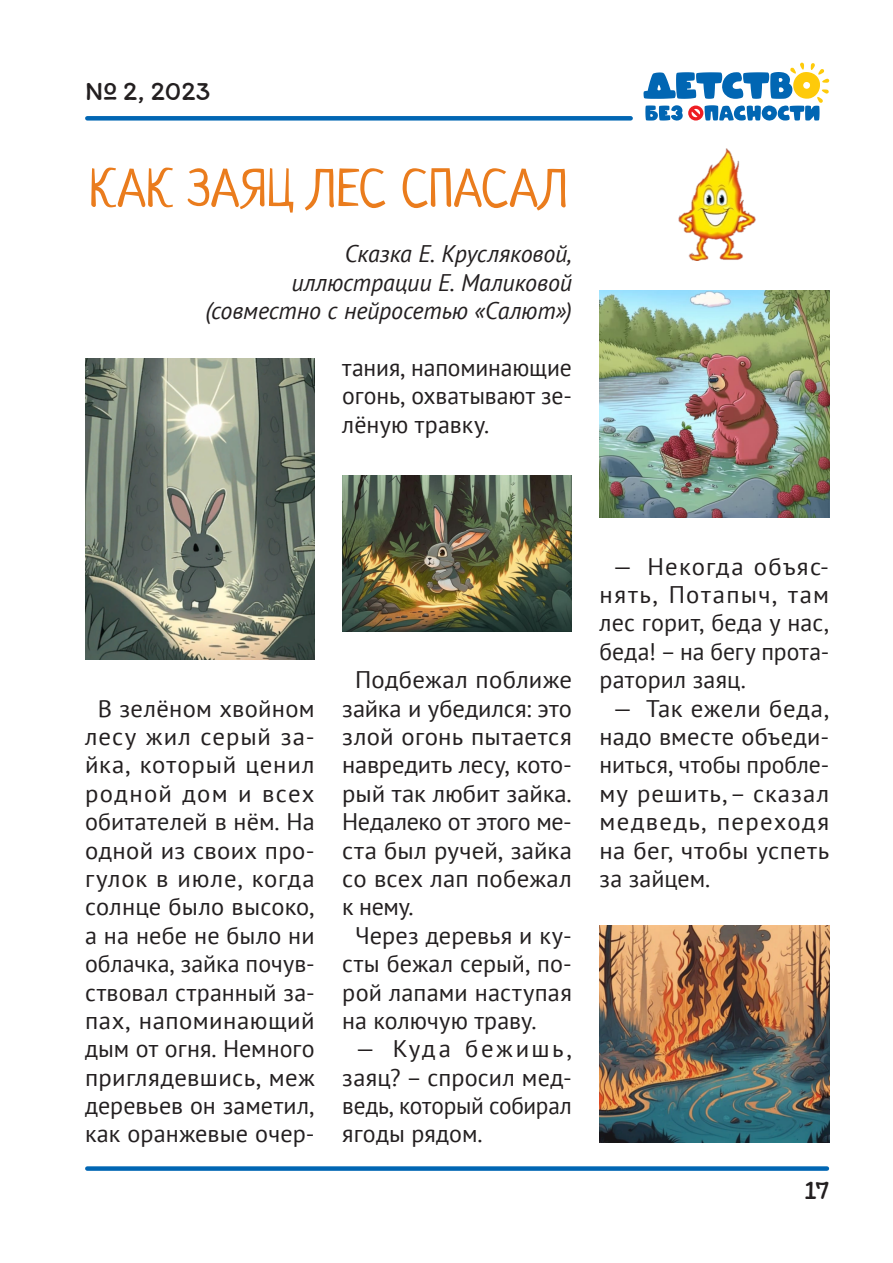
<style>
.page{position:relative;width:893px;height:1263px;background:#fff}
.page>*{position:absolute;margin:0;border:0;box-sizing:border-box;transform-origin:0 0}
.заголовок{font:52.5px "Neucha";letter-spacing:.01em;color:#ea7c1d}
.t1{font:27px "Itim Cyrillic";letter-spacing:-.005em;color:#231f20}
.основа_текст{font:24px/28.3px "PT Sans";letter-spacing:.01em;color:#231f20;text-align:justify}
.основа_текст-2{font:italic 24px/28.3px "PT Sans";letter-spacing:-.01em;color:#231f20;text-align:right}
</style>
<div class="page">
<svg style="left:643px;top:62px;width:186px;height:59px"></svg>
<div style="left:87px;top:1166px;width:740px;height:5px;background:#0166b3"></div>
<div style="left:87px;top:116px;width:544px;height:5px;background:#0166b3"></div>
<img style="left:678px;top:149px;width:78px;height:112px">
<img style="left:85px;top:358px;width:230px;height:302px">
<img style="left:600px;top:925px;width:229px;height:217px">
<img style="left:342px;top:475px;width:230px;height:156px">
<img style="left:600px;top:291px;width:229px;height:227px">
<p class="t1" style="left:85px;top:74px;width:127px">№ 2, 2023</p>
<p class="заголовок" style="left:89px;top:155px;width:480px">КАК ЗАЯЦ ЛЕС СПАСАЛ</p>
<p class="основа_текст-2" style="left:345px;top:239px;width:229px">Сказка Е. Крусляковой,</p>
<p class="основа_текст-2" style="left:205px;top:268px;width:368px">иллюстрации Е. Маликовой (совместно с нейросетью «Салют»)</p>
<p class="основа_текст" style="left:342px;top:353px;width:231px">тания, напоминающие огонь, охватывают зе&shy;лёную травку.</p>
<p class="основа_текст" style="left:85px;top:693px;width:231px;text-align:center">В зелёном хвойном лесу жил серый за&shy;йка, который ценил родной дом и всех обитателей в нём. На одной из своих про&shy;гулок в июле, когда солнце было высоко, а на небе не было ни облачка, зайка почув&shy;ствовал странный за&shy;пах, напоминающий дым от огня. Немного приглядевшись, меж деревьев он заметил, как оранжевые очер-</p>
<p class="основа_текст" style="left:342px;top:665px;width:231px;text-indent:13px">Подбежал поближе зайка и убедился: это злой огонь пытается навредить лесу, кото&shy;рый так любит зайка.<br>Недалеко от этого ме&shy;ста был ручей, зайка со всех лап побежал к нему.</p>
<p class="основа_текст" style="left:342px;top:920px;width:231px;text-indent:13px">Через деревья и ку&shy;сты бежал серый, по&shy;рой лапами наступая на колючую траву.</p>
<p class="основа_текст" style="left:342px;top:1034px;width:231px;text-indent:13px">— Куда бежишь, заяц? – спросил мед&shy;ведь, который собирал ягоды рядом.</p>
<p class="основа_текст" style="left:600px;top:552px;width:231px;text-indent:13px">— Некогда объяс&shy;нять, Потапыч, там лес горит, беда у нас, беда! – на бегу прота&shy;раторил заяц.</p>
<p class="основа_текст" style="left:600px;top:693px;width:231px;text-indent:13px">— Так ежели беда, надо вместе объеди&shy;ниться, чтобы пробле&shy;му решить,– сказал медведь, переходя на бег, чтобы успеть за зайцем.</p>
<p class="t1" style="left:804px;top:1173px;width:27px">17</p>
</div>
